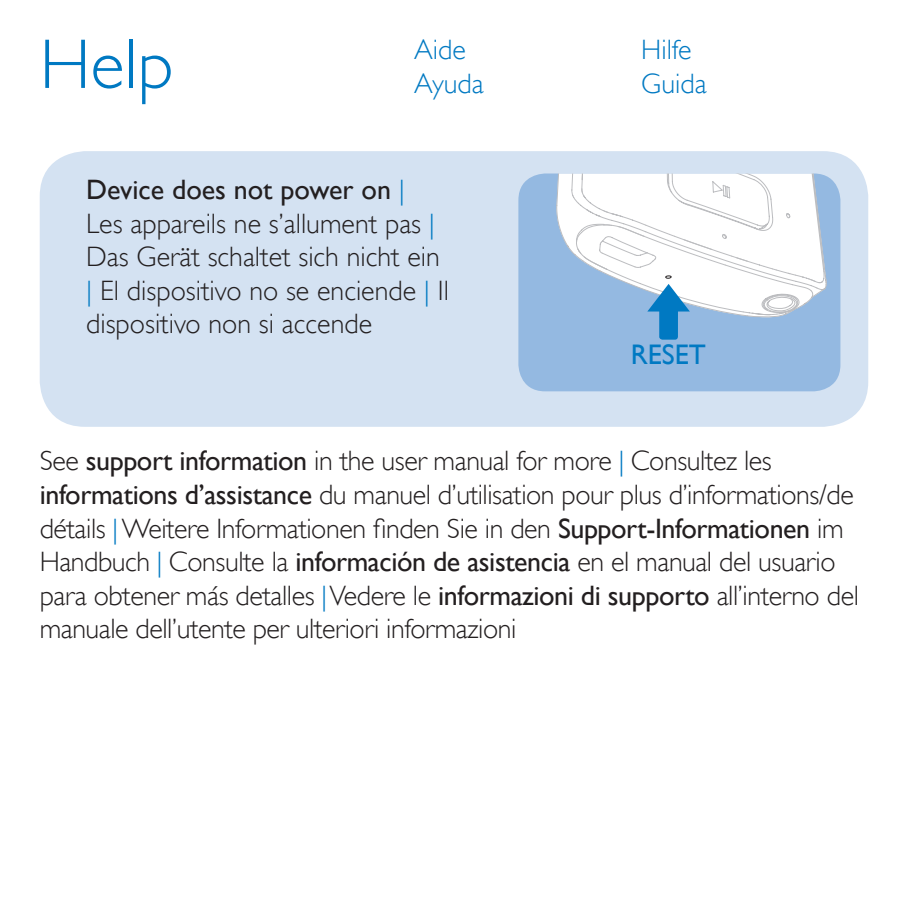
<style>
.page{position:relative;width:908px;height:908px;background:#fff}
.page>*{position:absolute;margin:0;border:0;box-sizing:border-box;transform-origin:0 0}
.t1{font:70.4px "Gill Sans Alt One WGL Light";color:#0079c2}
.t2{font:28.4px "Gill Sans Alt One WGL";color:#0079c2}
.t3{font:28px/33.6px "Gill Sans Alt One WGL Light";letter-spacing:-.015em;color:#231f20}
.t4{font:28px "Gill Sans Alt One WGL";color:#231f20}
.t5{font:28px "Gill Sans Alt One WGL Light";color:#0079c2}
.s1{font-family:"Gill Sans Alt One WGL Light";color:#0079c2}
.s2{color:#0079c2}
.s3{font-family:"Gill Sans Alt One WGL"}
</style>
<div class="page">
<div style="left:40px;top:151px;width:827px;height:275px;background:#d4e2f2;border-radius:45px"></div>
<div style="left:518px;top:173px;width:322px;height:218px;background:#94b9e1;border-radius:27px"></div>
<svg style="left:555px;top:173px;width:270px;height:144px"></svg>
<svg style="left:647px;top:275px;width:42px;height:64px"></svg>
<h1 class="t1" style="left:40px;top:18px;width:135px">Help</h1>
<p class="t5" style="left:414px;top:31px;width:53px">Aide</p>
<p class="t5" style="left:641px;top:31px;width:52px">Hilfe</p>
<p class="t5" style="left:414px;top:65px;width:71px">Ayuda</p>
<p class="t5" style="left:641px;top:65px;width:67px">Guida</p>
<p class="t4" style="left:86px;top:170px;width:320px">Device does not power on <span class="s1">|</span></p>
<p class="t3" style="left:86px;top:206px;width:364px">Les appareils ne s’allument pas <span class="s2">|<br></span>Das Gerät schaltet sich nicht ein <span class="s2">|</span> El dispositivo no se enciende <span class="s2">|</span> Il dispositivo non si accende</p>
<p class="t2" style="left:630px;top:334px;width:77px">RESET</p>
<p class="t3" style="left:40px;top:444px;width:820px">See <span class="s3">support information</span> in the user manual for more <span class="s2">|</span> Consultez les <span class="s3">informations d’assistance</span> du manuel d’utilisation pour plus d’informations/de détails <span class="s2">|</span>Weitere Informationen finden Sie in den <span class="s3">Support-Informationen</span> im Handbuch <span class="s2">|</span> Consulte la <span class="s3">información de asistencia</span> en el manual del usuario para obtener más detalles <span class="s2">|</span>Vedere le <span class="s3">informazioni di supporto</span> all’interno del manuale dell’utente per ulteriori informazioni</p>
</div>
